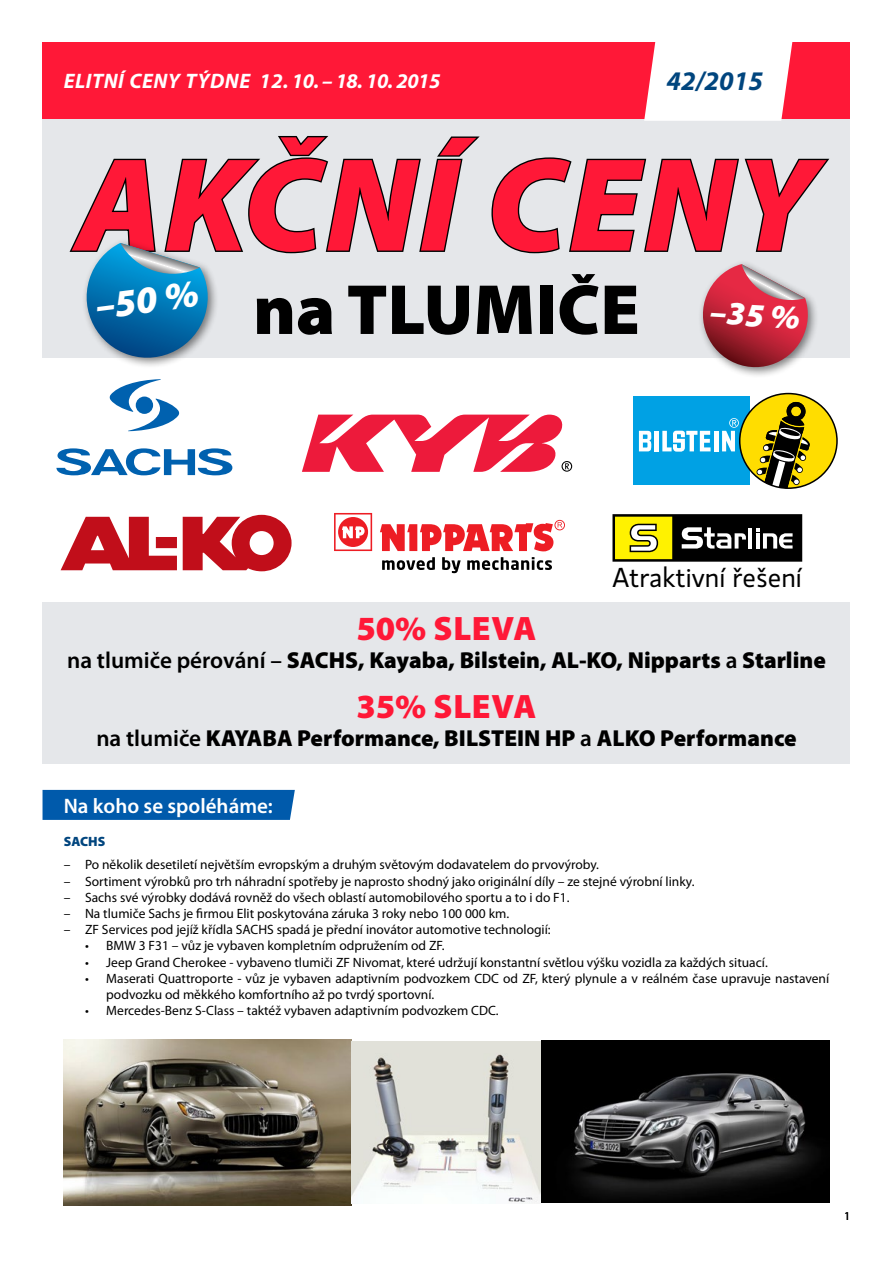
<style>
.page{position:relative;width:893px;height:1263px;background:#fff}
.page>*{position:absolute;margin:0;border:0;box-sizing:border-box;transform-origin:0 0}
.t1{font:italic 900 134.1px "Myriad Pro";letter-spacing:.02em;color:#ff1837}
.t2{font:900 71.55px "Myriad Pro";color:#000}
.t3{font:italic 900 38.25px "Myriad Pro";color:#fff}
.t4{font:900 34.05px "Myriad Pro";letter-spacing:.02em;color:#ff1837}
.t5{font:italic 900 33.15px "Myriad Pro";color:#fff}
.t6{font:27.3px "Gloriola Std";color:#000}
.t7{font:italic 700 27px "Myriad Pro";color:#00457e}
.t8{font:900 23.1px "Myriad Pro";color:#000}
.t9{font:italic 700 21px "Myriad Pro";letter-spacing:.025em;color:#fff}
.t10{font:600 21px "Myriad Pro";color:#fff}
.t11{font:13.5px/16.2px "Myriad Pro";color:#000}
.t12{font:900 13.5px "Myriad Pro";color:#00457e}
.t13{font:12px "Myriad Pro";color:#000}
.s1{font-weight:600}
</style>
<div class="page">
<div style="left:43px;top:98px;width:807px;height:259px;background:#e5e7ea"></div>
<div style="left:43px;top:43px;width:807px;height:76px;background:#ff1837"></div>
<svg style="left:644px;top:42px;width:149px;height:79px;background:#feecef"></svg>
<div style="left:43px;top:602px;width:807px;height:161px;background:#e5e7ea"></div>
<svg style="left:491px;top:157px;width:339px;height:97px"></svg>
<svg style="left:67px;top:136px;width:416px;height:229px"></svg>
<div style="left:698px;top:260px;width:121px;height:119px;background:#000;opacity:.5"></div>
<svg style="left:695px;top:264px;width:114px;height:111px"></svg>
<div style="left:43px;top:790px;width:252px;height:30px;background:#005aab"></div>
<img style="left:64px;top:1040px;width:477px;height:165px">
<img style="left:541px;top:1040px;width:288px;height:162px">
<svg style="left:61px;top:515px;width:231px;height:56px"></svg>
<svg style="left:334px;top:513px;width:38px;height:38px"></svg>
<svg style="left:380px;top:520px;width:185px;height:31px"></svg>
<svg style="left:382px;top:557px;width:53px;height:13px"></svg>
<svg style="left:442px;top:557px;width:19px;height:16px"></svg>
<svg style="left:467px;top:557px;width:85px;height:13px"></svg>
<svg style="left:612px;top:514px;width:190px;height:48px;background:#5e5b2c"></svg>
<svg style="left:302px;top:415px;width:270px;height:57px"></svg>
<div style="left:634px;top:397px;width:116px;height:88px;background:#00a1e4"></div>
<div style="left:654px;top:431px;width:5px;height:20px;background:#fff"></div>
<hr style="left:714px;top:431px;width:4px;height:20px;background:#fff">
<svg style="left:662px;top:431px;width:48px;height:21px"></svg>
<svg style="left:639px;top:431px;width:12px;height:20px"></svg>
<svg style="left:722px;top:393px;width:116px;height:96px"></svg>
<svg style="left:56px;top:448px;width:176px;height:27px"></svg>
<svg style="left:109px;top:379px;width:71px;height:52px"></svg>
<h3 class="t9" style="left:64px;top:67px;width:378px">ELITNÍ CENY TÝDNE 12. 10. – 18. 10. 2015</h3>
<h3 class="t7" style="left:667px;top:64px;width:98px">42/2015</h3>
<h1 class="t1" style="left:76px;top:130px;width:743px">AKČNÍ CENY</h1>
<h3 class="t3" style="left:93px;top:285px;width:106px;rotate:-7deg">–50 %</h3>
<h2 class="t2" style="left:253px;top:269px;width:388px">na TLUMIČE</h2>
<h3 class="t5" style="left:712px;top:293px;width:92px;rotate:4deg">–35 %</h3>
<h3 class="t6" style="left:612px;top:559px;width:191px">Atraktivní řešení</h3>
<h3 class="t4" style="left:356px;top:609px;width:181px">50% SLEVA</h3>
<h3 class="t8" style="left:67px;top:647px;width:760px"><span class="s1">na tlumiče pérování –</span> SACHS, Kayaba, Bilstein, AL-KO, Nipparts <span class="s1">a</span> Starline</h3>
<h3 class="t4" style="left:356px;top:687px;width:181px">35% SLEVA</h3>
<h3 class="t8" style="left:96px;top:725px;width:702px"><span class="s1">na tlumiče</span> KAYABA Performance, BILSTEIN HP <span class="s1">a</span> ALKO Performance</h3>
<h3 class="t10" style="left:64px;top:792px;width:211px">Na koho se spoléháme:</h3>
<p class="t12" style="left:64px;top:833px;width:43px">SACHS</p>
<p class="t11" style="left:64px;top:856px;width:537px">– Po několik desetiletí největším evropským a druhým světovým dodavatelem do prvovýroby.</p>
<p class="t11" style="left:64px;top:873px;width:632px">– Sortiment výrobků pro trh náhradní spotřeby je naprosto shodný jako originální díly – ze stejné výrobní linky.</p>
<p class="t11" style="left:64px;top:889px;width:507px">– Sachs své výrobky dodává rovněž do všech oblastí automobilového sportu a to i do F1.</p>
<p class="t11" style="left:64px;top:905px;width:447px">– Na tlumiče Sachs je firmou Elit poskytována záruka 3 roky nebo 100 000 km.</p>
<p class="t11" style="left:64px;top:921px;width:488px">– ZF Services pod jejíž křídla SACHS spadá je přední inovátor automotive technologií:</p>
<p class="t11" style="left:85px;top:937px;width:361px">• BMW 3 F31 – vůz je vybaven kompletním odpružením od ZF.</p>
<p class="t11" style="left:85px;top:954px;width:684px">• Jeep Grand Cherokee - vybaveno tlumiči ZF Nivomat, které udržují konstantní světlou výšku vozidla za každých situací.</p>
<p class="t11" style="left:106px;top:970px;width:724px;text-indent:-21px">• Maserati Quattroporte - vůz je vybaven adaptivním podvozkem CDC od ZF, který plynule a v reálném čase upravuje nastavení podvozku od měkkého komfortního až po tvrdý sportovní.</p>
<p class="t11" style="left:85px;top:1002px;width:415px">• Mercedes-Benz S-Class – taktéž vybaven adaptivním podvozkem CDC.</p>
<p class="t13" style="left:844px;top:1209px;width:8px">1</p>
</div>
